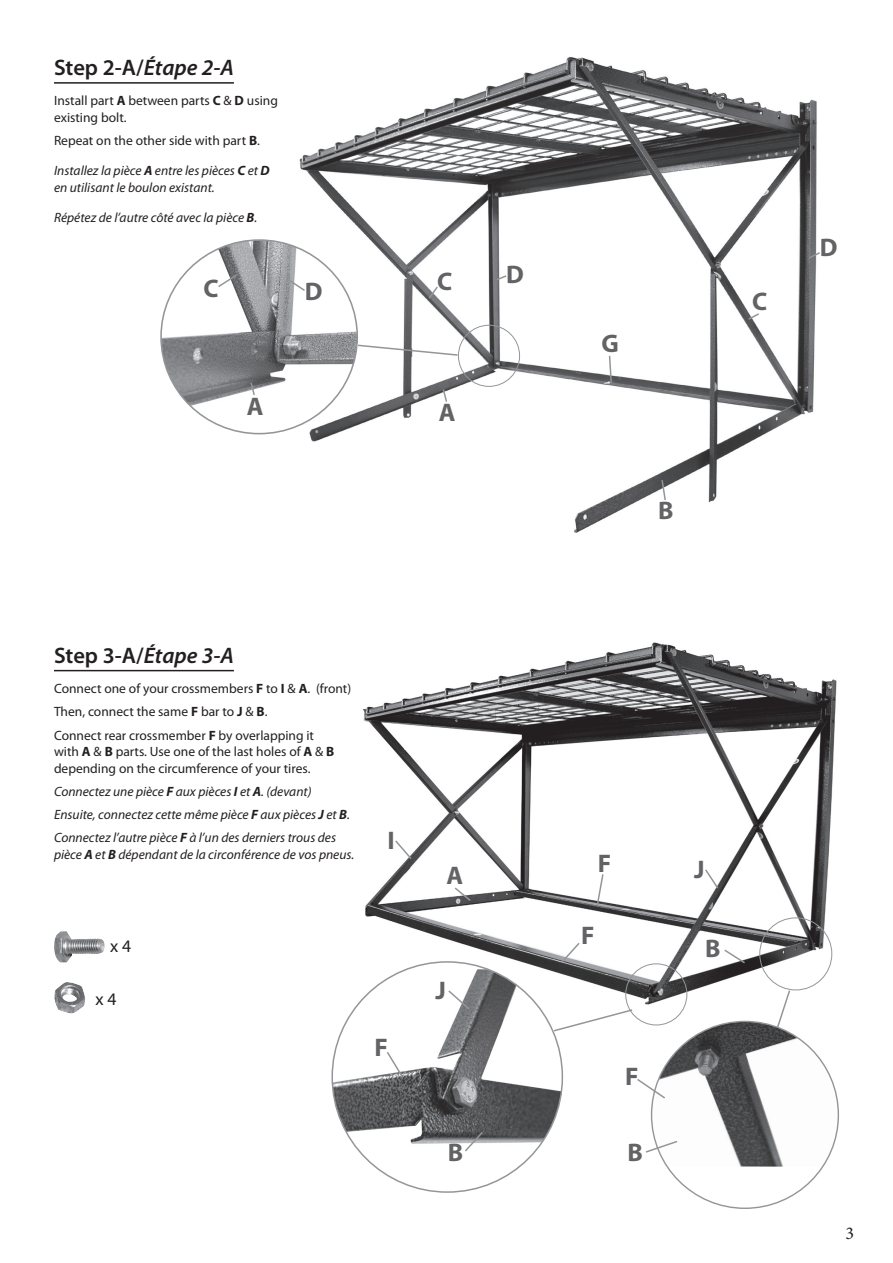
<style>
.page{position:relative;width:893px;height:1263px;background:#fff}
.page>*{position:absolute;margin:0;border:0;box-sizing:border-box;transform-origin:0 0}
.t1{font:700 25.5px "Myriad Pro";color:#636366}
.t2{font:600 22.5px "Myriad Pro";letter-spacing:-.005em;color:#231f20}
.t3{font:18px "Minion Pro";color:#231f20}
.t4{font:17.7px "Myriad Pro";color:#231f20}
.t5{font:italic 13.5px/23.2px "Myriad Pro";color:#231f20}
.t6{font:13.5px/23.2px "Myriad Pro";color:#231f20}
.s1{font-style:italic}
.s2{font-weight:700}
</style>
<div class="page">
<img style="left:651px;top:1021px;width:187px;height:146px">
<hr style="left:54px;top:670px;width:180px;height:1px;background:#231f20">
<img style="left:54px;top:931px;width:51px;height:32px">
<img style="left:54px;top:982px;width:31px;height:32px">
<img style="left:363px;top:642px;width:474px;height:362px">
<img style="left:334px;top:969px;width:228px;height:176px">
<svg style="left:552px;top:1008px;width:82px;height:24px"></svg>
<svg style="left:776px;top:989px;width:15px;height:40px"></svg>
<div style="left:625px;top:963px;width:62px;height:62px;border:1px solid #939598;border-radius:50%"></div>
<div style="left:759px;top:917px;width:73px;height:73px;border:1px solid #939598;border-radius:50%"></div>
<svg style="left:596px;top:873px;width:9px;height:34px"></svg>
<svg style="left:394px;top:839px;width:19px;height:22px"></svg>
<svg style="left:723px;top:948px;width:24px;height:17px"></svg>
<svg style="left:704px;top:868px;width:16px;height:22px"></svg>
<svg style="left:453px;top:886px;width:19px;height:16px"></svg>
<svg style="left:385px;top:1050px;width:19px;height:28px"></svg>
<svg style="left:637px;top:1077px;width:30px;height:23px"></svg>
<svg style="left:645px;top:1139px;width:34px;height:15px"></svg>
<svg style="left:447px;top:989px;width:24px;height:22px"></svg>
<svg style="left:463px;top:1130px;width:21px;height:22px"></svg>
<svg style="left:560px;top:941px;width:21px;height:23px"></svg>
<hr style="left:54px;top:82px;width:180px;height:2px;background:#231f20">
<img style="left:299px;top:57px;width:518px;height:476px">
<img style="left:161px;top:240px;width:196px;height:194px">
<svg style="left:356px;top:344px;width:103px;height:13px"></svg>
<div style="left:458px;top:325px;width:62px;height:62px;border:1px solid #939598;border-radius:50%"></div>
<svg style="left:427px;top:285px;width:12px;height:15px"></svg>
<svg style="left:495px;top:274px;width:13px;height:8px"></svg>
<svg style="left:608px;top:354px;width:5px;height:30px"></svg>
<svg style="left:442px;top:388px;width:6px;height:15px"></svg>
<svg style="left:249px;top:381px;width:7px;height:16px"></svg>
<svg style="left:747px;top:312px;width:14px;height:9px"></svg>
<svg style="left:807px;top:251px;width:13px;height:9px"></svg>
<svg style="left:660px;top:478px;width:7px;height:24px"></svg>
<svg style="left:217px;top:273px;width:21px;height:16px"></svg>
<svg style="left:287px;top:278px;width:20px;height:14px"></svg>
<h2 class="t2" style="left:54px;top:55px;width:181px">Step 2-A/<span class="s1">Étape 2-A</span></h2>
<p class="t6" style="left:54px;top:93px;width:225px;line-height:16.5px">Install part <span class="s2">A</span> between parts <span class="s2">C</span> &amp; <span class="s2">D</span> using existing bolt.</p>
<p class="t6" style="left:54px;top:129px;width:207px">Repeat on the other side with part <span class="s2">B</span>.</p>
<p class="t5" style="left:54px;top:163px;width:217px;line-height:16.5px">Installez la pièce <span class="s2">A</span> entre les pièces <span class="s2">C</span> et <span class="s2">D </span>en utilisant le boulon existant.</p>
<p class="t5" style="left:54px;top:206px;width:205px">Répétez de l’autre côté avec la pièce <span class="s2">B</span>.</p>
<h1 class="t1" style="left:204px;top:274px;width:17px">C</h1>
<h1 class="t1" style="left:437px;top:267px;width:17px">C</h1>
<h1 class="t1" style="left:305px;top:277px;width:19px">D</h1>
<h1 class="t1" style="left:247px;top:392px;width:18px">A</h1>
<h1 class="t1" style="left:439px;top:398px;width:18px">A</h1>
<h1 class="t1" style="left:506px;top:260px;width:19px">D</h1>
<h1 class="t1" style="left:601px;top:329px;width:19px">G</h1>
<h1 class="t1" style="left:658px;top:496px;width:17px">B</h1>
<h1 class="t1" style="left:752px;top:287px;width:17px">C</h1>
<h2 class="t2" style="left:54px;top:643px;width:181px">Step 3-A/<span class="s1">Étape 3-A</span></h2>
<p class="t6" style="left:54px;top:677px;width:299px">Connect one of your crossmembers <span class="s2">F</span> to <span class="s2">I</span> &amp; <span class="s2">A</span>. (front)<br>Then, connect the same <span class="s2">F</span> bar to <span class="s2">J</span> &amp; <span class="s2">B</span>.<br>Connect rear crossmember <span class="s2">F</span> by overlapping it</p>
<p class="t6" style="left:54px;top:744px;width:282px;line-height:16.5px">with <span class="s2">A</span> &amp; <span class="s2">B</span> parts. Use one of the last holes of <span class="s2">A</span> &amp; <span class="s2">B </span>depending on the circumference of your tires.</p>
<p class="t5" style="left:54px;top:780px;width:297px">Connectez une pièce <span class="s2">F</span> aux pièces <span class="s2">I</span> et <span class="s2">A</span>. (devant)<br>Ensuite, connectez cette même pièce <span class="s2">F</span> aux pièces <span class="s2">J</span> et <span class="s2">B</span>.<br>Connectez l’autre pièce <span class="s2">F</span> à l’un des derniers trous des</p>
<p class="t5" style="left:54px;top:843px;width:302px">pièce <span class="s2">A</span> et <span class="s2">B</span> dépendant de la circonférence de vos pneus.</p>
<h1 class="t1" style="left:387px;top:826px;width:9px">I</h1>
<h3 class="t4" style="left:110px;top:936px;width:22px">x 4</h3>
<h3 class="t4" style="left:95px;top:989px;width:22px">x 4</h3>
<h1 class="t1" style="left:375px;top:1033px;width:15px">F</h1>
<h1 class="t1" style="left:446px;top:861px;width:18px">A</h1>
<h1 class="t1" style="left:435px;top:976px;width:12px">J</h1>
<h1 class="t1" style="left:598px;top:849px;width:15px">F</h1>
<h1 class="t1" style="left:581px;top:921px;width:15px">F</h1>
<h1 class="t1" style="left:625px;top:1062px;width:15px">F</h1>
<h1 class="t1" style="left:448px;top:1138px;width:17px">B</h1>
<h1 class="t1" style="left:628px;top:1138px;width:17px">B</h1>
<h1 class="t1" style="left:694px;top:855px;width:12px">J</h1>
<h1 class="t1" style="left:705px;top:934px;width:17px">B</h1>
<h1 class="t1" style="left:820px;top:233px;width:19px">D</h1>
<h3 class="t3" style="left:845px;top:1221px;width:10px">3</h3>
</div>
